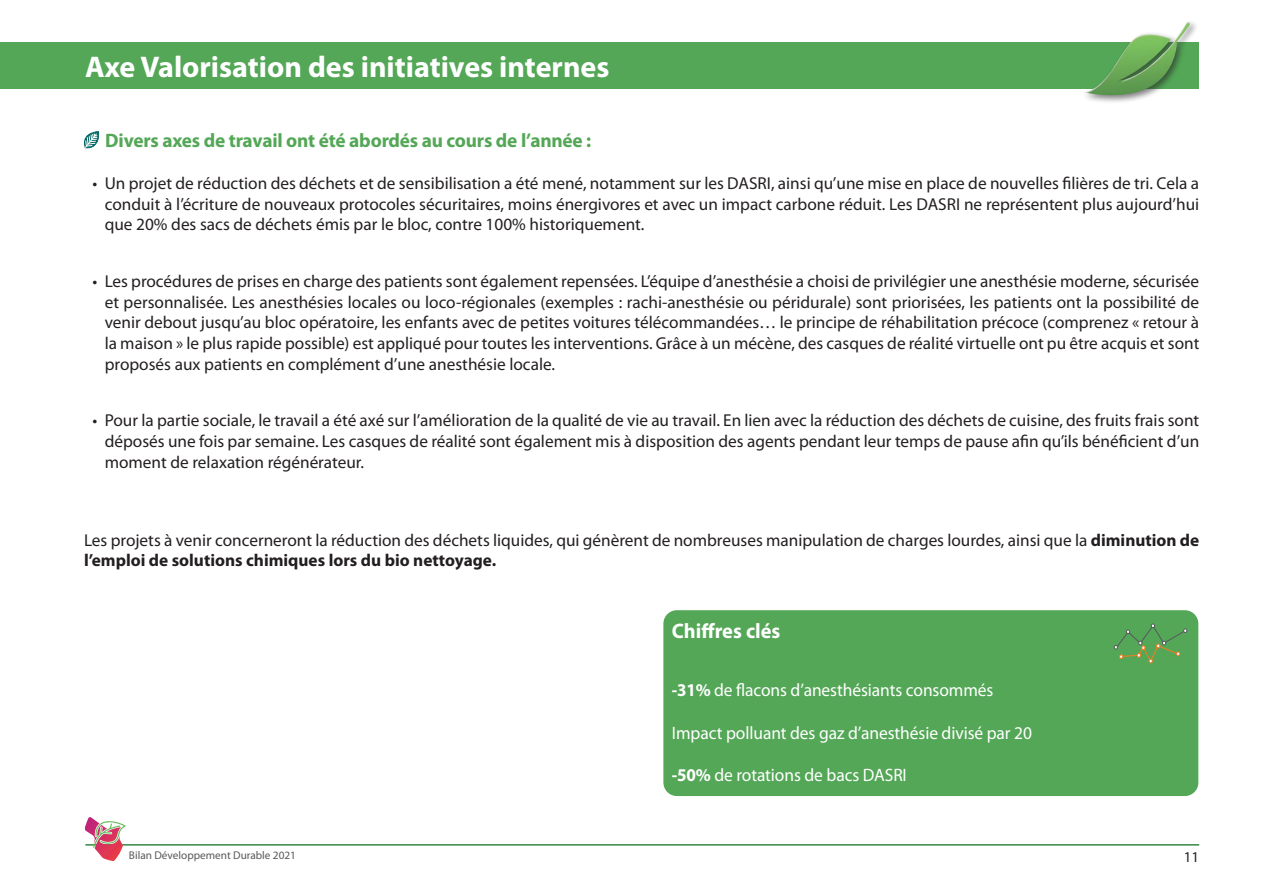
<style>
.page{position:relative;width:1263px;height:893px;background:#fff}
.page>*{position:absolute;margin:0;border:0;box-sizing:border-box;transform-origin:0 0}
.t1{font:700 30px "Myriad Pro";color:#fff}
.t2{font:700 21px "Myriad Pro";color:#fff}
.t3{font:700 19.5px "Myriad Pro";letter-spacing:-.01em;color:#54a757}
.t4{font:18px "Myriad Pro";letter-spacing:-.005em;color:#fff}
.t5{font:17.25px/20.7px "Myriad Pro";color:#231f20;text-align:justify}
.t6{font:15px "Myriad Pro";color:#231f20}
.t7{font:11.25px "Myriad Pro";color:#57585a}
.s1{font-weight:700}
</style>
<div class="page">
<div style="left:0;top:43px;width:1199px;height:46px;background:#54a757"></div>
<hr style="left:85px;top:844px;width:1114px;height:2px;background:#398745">
<svg style="left:84px;top:817px;width:42px;height:44px"></svg>
<div style="left:1081px;top:19px;width:118px;height:85px;background:#231f20;opacity:.57"></div>
<img style="left:1083px;top:22px;width:108px;height:78px">
<svg style="left:84px;top:131px;width:16px;height:18px"></svg>
<div style="left:664px;top:611px;width:533px;height:184px;background:#54a757;border-radius:13px"></div>
<div style="left:663px;top:610px;width:535px;height:186px;border:2px solid #54a757;border-radius:13px"></div>
<svg style="left:1114px;top:623px;width:73px;height:40px"></svg>
<h1 class="t1" style="left:85px;top:47px;width:526px">Axe Valorisation des initiatives internes</h1>
<p class="t3" style="left:105px;top:128px;width:487px">Divers axes de travail ont été abordés au cours de l’année :</p>
<p class="t5" style="left:105px;top:172px;width:1096px;text-indent:-12px">• Un projet de réduction des déchets et de sensibilisation a été mené, notamment sur les DASRI, ainsi qu’une mise en place de nouvelles filières de tri. Cela a conduit à l’écriture de nouveaux protocoles sécuritaires, moins énergivores et avec un impact carbone réduit. Les DASRI ne représentent plus aujourd’hui que 20% des sacs de déchets émis par le bloc, contre 100% historiquement.</p>
<p class="t5" style="left:105px;top:271px;width:1096px;text-indent:-12px">• Les procédures de prises en charge des patients sont également repensées. L’équipe d’anesthésie a choisi de privilégier une anesthésie moderne, sécurisée et personnalisée. Les anesthésies locales ou loco-régionales (exemples : rachi-anesthésie ou péridurale) sont priorisées, les patients ont la possibilité de venir debout jusqu’au bloc opératoire, les enfants avec de petites voitures télécommandées… le principe de réhabilitation précoce (comprenez « retour à la maison » le plus rapide possible) est appliqué pour toutes les interventions. Grâce à un mécène, des casques de réalité virtuelle ont pu être acquis et sont proposés aux patients en complément d’une anesthésie locale.</p>
<p class="t5" style="left:105px;top:410px;width:1096px;text-indent:-12px">• Pour la partie sociale, le travail a été axé sur l’amélioration de la qualité de vie au travail. En lien avec la réduction des déchets de cuisine, des fruits frais sont déposés une fois par semaine. Les casques de réalité sont également mis à disposition des agents pendant leur temps de pause afin qu’ils bénéficient d’un moment de relaxation régénérateur.</p>
<p class="t5" style="left:84px;top:529px;width:1116px">Les projets à venir concerneront la réduction des déchets liquides, qui génèrent de nombreuses manipulation de charges lourdes, ainsi que la <span class="s1">diminution de l’emploi de solutions chimiques lors du bio nettoyage.</span></p>
<p class="t2" style="left:672px;top:617px;width:110px">Chiffres clés</p>
<p class="t7" style="left:129px;top:848px;width:169px">Bilan Développement Durable 2021</p>
<p class="t4" style="left:672px;top:678px;width:323px"><span class="s1">-31%</span> de flacons d’anesthésiants consommés</p>
<p class="t4" style="left:672px;top:722px;width:362px">Impact polluant des gaz d’anesthésie divisé par 20</p>
<p class="t4" style="left:672px;top:764px;width:236px"><span class="s1">-50%</span> de rotations de bacs DASRI</p>
<p class="t6" style="left:1184px;top:847px;width:17px">11</p>
</div>
